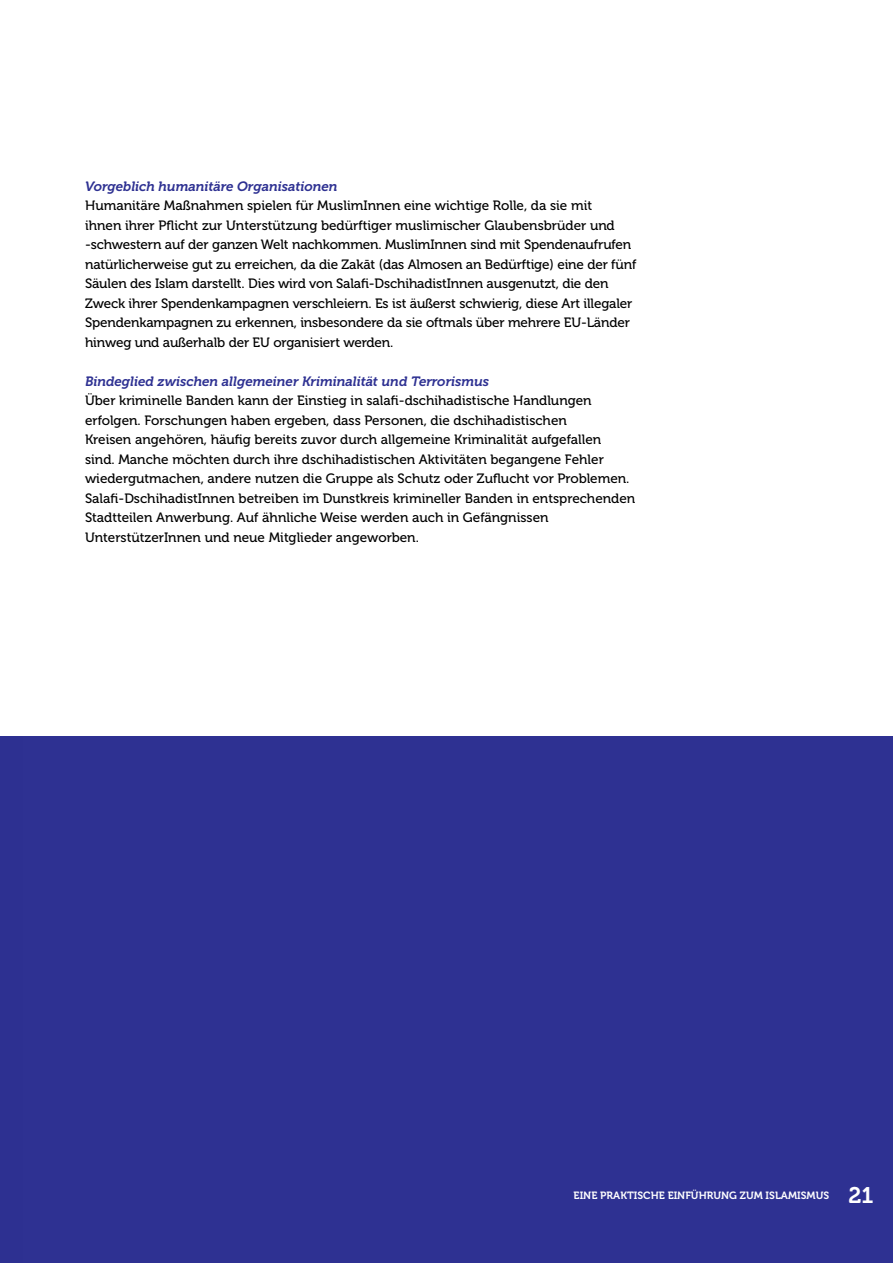
<style>
.page{position:relative;width:893px;height:1263px;background:#fff}
.page>*{position:absolute;margin:0;border:0;box-sizing:border-box;transform-origin:0 0}
.t1{font:22.5px "Museo 700";color:#fff}
.t2{font:13.5px/19.5px "Museo 500";color:#000}
.t3{font:italic 13.5px "Museo 700";color:#2e3192}
.t4{font:10.5px "Museo 700";color:#fff}
</style>
<div class="page">
<div style="left:0;top:737px;width:893px;height:526px;background:#2e3192"></div>
<p class="t3" style="left:85px;top:178px;width:254px">Vorgeblich humanitäre Organisationen</p>
<p class="t2" style="left:85px;top:196px;width:553px">Humanitäre Maßnahmen spielen für MuslimInnen eine wichtige Rolle, da sie mit<br>ihnen ihrer Pflicht zur Unterstützung bedürftiger muslimischer Glaubensbrüder und -schwestern auf der ganzen Welt nachkommen. MuslimInnen sind mit Spendenaufrufen natürlicherweise gut zu erreichen, da die Zakāt (das Almosen an Bedürftige) eine der fünf Säulen des Islam darstellt. Dies wird von Salafi-DschihadistInnen ausgenutzt, die den Zweck ihrer Spendenkampagnen verschleiern. Es ist äußerst schwierig, diese Art illegaler Spendenkampagnen zu erkennen, insbesondere da sie oftmals über mehrere EU-Länder hinweg und außerhalb der EU organisiert werden.</p>
<p class="t3" style="left:85px;top:373px;width:406px">Bindeglied zwischen allgemeiner Kriminalität und Terrorismus</p>
<p class="t2" style="left:85px;top:391px;width:552px">Über kriminelle Banden kann der Einstieg in salafi-dschihadistische Handlungen erfolgen. Forschungen haben ergeben, dass Personen, die dschihadistischen<br>Kreisen angehören, häufig bereits zuvor durch allgemeine Kriminalität aufgefallen<br>sind. Manche möchten durch ihre dschihadistischen Aktivitäten begangene Fehler wiedergutmachen, andere nutzen die Gruppe als Schutz oder Zuflucht vor Problemen.<br>Salafi-DschihadistInnen betreiben im Dunstkreis krimineller Banden in entsprechenden Stadtteilen Anwerbung. Auf ähnliche Weise werden auch in Gefängnissen UnterstützerInnen und neue Mitglieder angeworben.</p>
<p class="t4" style="left:574px;top:1189px;width:257px">EINE PRAKTISCHE EINFÜHRUNG ZUM ISLAMISMUS</p>
<p class="t1" style="left:848px;top:1183px;width:27px">21</p>
</div>
